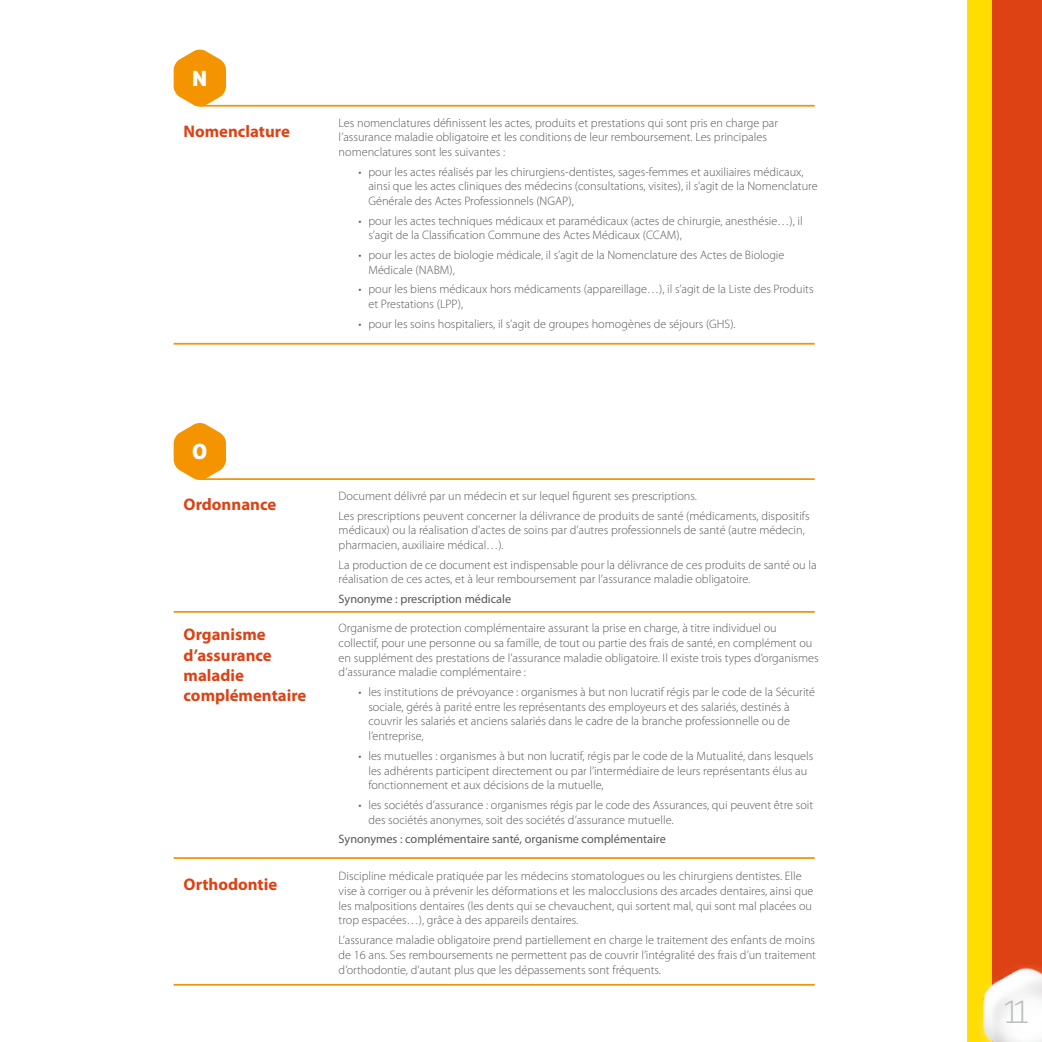
<style>
.page{position:relative;width:1042px;height:1042px;background:#fff}
.page>*{position:absolute;margin:0;border:0;box-sizing:border-box;transform-origin:0 0}
.t1{font:100 34.65px "Bree";color:#bbbdbe}
.t2{font:700 22.75px "Bree";color:#fff}
.t3{font:700 16.8px/20.3px "Myriad Pro";color:#dd4215}
.t4{font:300 12.25px/14.7px "Myriad Pro";color:#58585a}
.t5{font:12.25px "Myriad Pro";color:#58585a}
</style>
<div class="page">
<svg style="left:174px;top:49px;width:52px;height:58px"></svg>
<svg style="left:174px;top:423px;width:52px;height:57px"></svg>
<hr style="left:174px;top:611px;width:641px;height:2px;background:#f39400">
<hr style="left:174px;top:343px;width:641px;height:2px;background:#f39400">
<hr style="left:200px;top:105px;width:615px;height:2px;background:#f39400">
<hr style="left:200px;top:478px;width:615px;height:2px;background:#f39400">
<hr style="left:174px;top:857px;width:641px;height:2px;background:#f39400">
<hr style="left:174px;top:984px;width:641px;height:1px;background:#f39400">
<div style="left:967px;top:0;width:25px;height:1042px;background:#fd0"></div>
<div style="left:992px;top:0;width:50px;height:1042px;background:#dd4215"></div>
<img style="left:977px;top:965px;width:65px;height:77px">
<h2 class="t2" style="left:192px;top:64px;width:17px">N</h2>
<h3 class="t3" style="left:184px;top:120px;width:108px">Nomenclature</h3>
<p class="t4" style="left:339px;top:115px;width:441px">Les nomenclatures définissent les actes, produits et prestations qui sont pris en charge par l’assurance maladie obligatoire et les conditions de leur remboursement. Les principales nomenclatures sont les suivantes :</p>
<p class="t4" style="left:368px;top:164px;width:451px;text-indent:-10px">• pour les actes réalisés par les chirurgiens-dentistes, sages-femmes et auxiliaires médicaux, ainsi que les actes cliniques des médecins (consultations, visites), il s’agit de la Nomenclature<br>Générale des Actes Professionnels (NGAP),</p>
<p class="t4" style="left:368px;top:213px;width:436px;text-indent:-10px">• pour les actes techniques médicaux et paramédicaux (actes de chirurgie, anesthésie…), il s’agit de la Classification Commune des Actes Médicaux (CCAM),</p>
<p class="t4" style="left:368px;top:247px;width:417px;text-indent:-10px">• pour les actes de biologie médicale, il s’agit de la Nomenclature des Actes de Biologie<br>Médicale (NABM),</p>
<p class="t4" style="left:368px;top:282px;width:447px;text-indent:-10px">• pour les biens médicaux hors médicaments (appareillage…), il s’agit de la Liste des Produits et Prestations (LPP),</p>
<p class="t4" style="left:358px;top:316px;width:379px">• pour les soins hospitaliers, il s’agit de groupes homogènes de séjours (GHS).</p>
<h2 class="t2" style="left:192px;top:437px;width:17px">O</h2>
<h3 class="t3" style="left:184px;top:494px;width:94px">Ordonnance</h3>
<h3 class="t3" style="left:184px;top:624px;width:124px">Organisme d’assurance maladie complémentaire</h3>
<h3 class="t3" style="left:184px;top:873px;width:95px">Orthodontie</h3>
<p class="t4" style="left:339px;top:486px;width:472px;line-height:19.6px">Document délivré par un médecin et sur lequel figurent ses prescriptions.<br>Les prescriptions peuvent concerner la délivrance de produits de santé (médicaments, dispositifs</p>
<p class="t4" style="left:339px;top:523px;width:468px">médicaux) ou la réalisation d’actes de soins par d’autres professionnels de santé (autre médecin, pharmacien, auxiliaire médical…).</p>
<p class="t4" style="left:339px;top:557px;width:479px">La production de ce document est indispensable pour la délivrance de ces produits de santé ou la réalisation de ces actes, et à leur remboursement par l’assurance maladie obligatoire.</p>
<p class="t5" style="left:339px;top:591px;width:174px">Synonyme : prescription médicale</p>
<p class="t4" style="left:339px;top:621px;width:481px">Organisme de protection complémentaire assurant la prise en charge, à titre individuel ou collectif, pour une personne ou sa famille, de tout ou partie des frais de santé, en complément ou en supplément des prestations de l’assurance maladie obligatoire. Il existe trois types d’organismes d’assurance maladie complémentaire :</p>
<p class="t4" style="left:368px;top:684px;width:448px;text-indent:-10px">• les institutions de prévoyance : organismes à but non lucratif régis par le code de la Sécurité sociale, gérés à parité entre les représentants des employeurs et des salariés, destinés à couvrir les salariés et anciens salariés dans le cadre de la branche professionnelle ou de l’entreprise,</p>
<p class="t4" style="left:368px;top:748px;width:446px;text-indent:-10px">• les mutuelles : organismes à but non lucratif, régis par le code de la Mutualité, dans lesquels les adhérents participent directement ou par l’intermédiaire de leurs représentants élus au fonctionnement et aux décisions de la mutuelle,</p>
<p class="t4" style="left:368px;top:797px;width:446px;text-indent:-10px">• les sociétés d’assurance : organismes régis par le code des Assurances, qui peuvent être soit des sociétés anonymes, soit des sociétés d’assurance mutuelle.</p>
<p class="t5" style="left:339px;top:831px;width:329px">Synonymes : complémentaire santé, organisme complémentaire</p>
<p class="t4" style="left:339px;top:869px;width:476px">Discipline médicale pratiquée par les médecins stomatologues ou les chirurgiens dentistes. Elle vise à corriger ou à prévenir les déformations et les malocclusions des arcades dentaires, ainsi que les malpositions dentaires (les dents qui se chevauchent, qui sortent mal, qui sont mal placées ou trop espacées…), grâce à des appareils dentaires.</p>
<p class="t4" style="left:339px;top:932px;width:479px;text-align:justify">L’assurance maladie obligatoire prend partiellement en charge le traitement des enfants de moins de 16 ans. Ses remboursements ne permettent pas de couvrir l’intégralité des frais d’un traitement d’orthodontie, d’autant plus que les dépassements sont fréquents.</p>
<h1 class="t1" style="left:1003px;top:992px;width:26px">11</h1>
</div>
